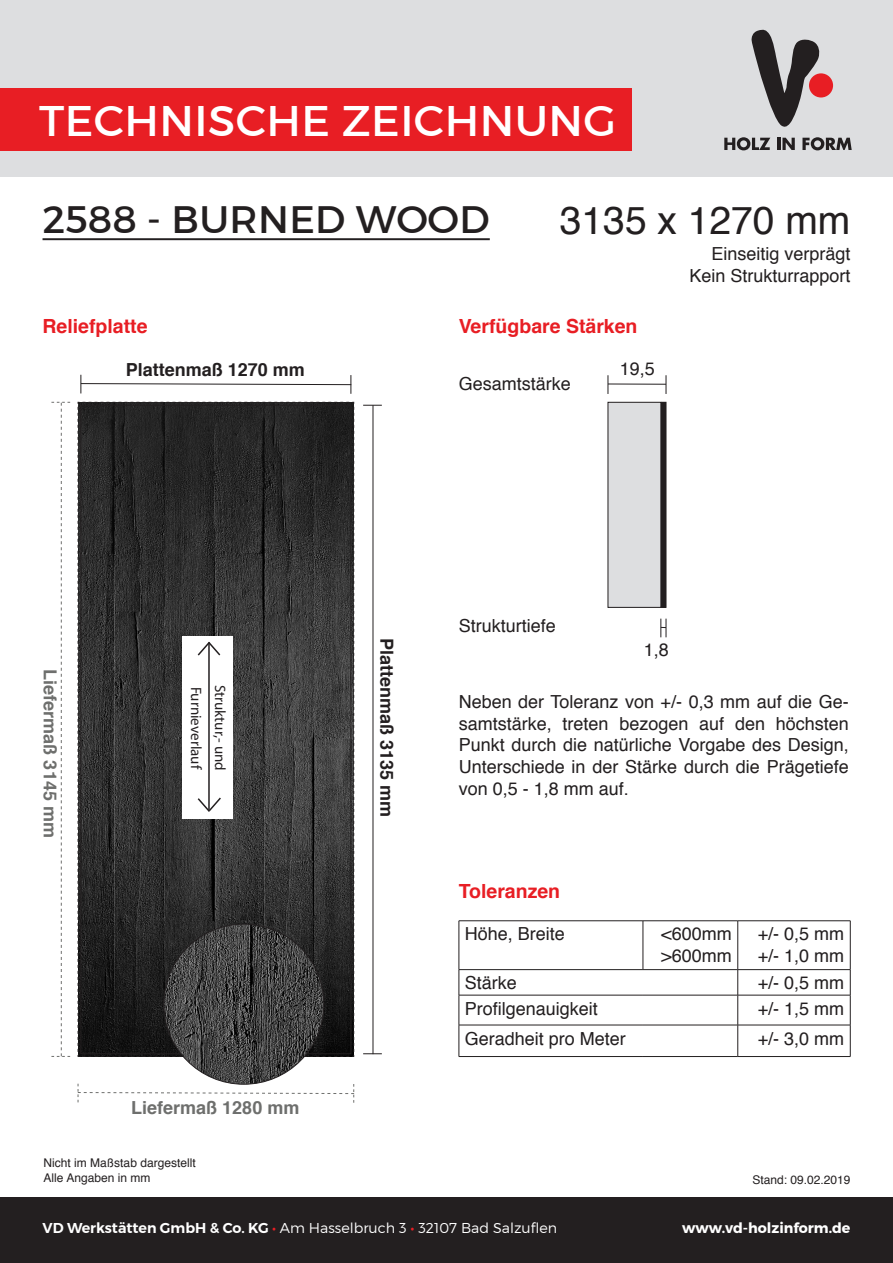
<style>
.page{position:relative;width:893px;height:1263px;background:#fff}
.page>*{position:absolute;margin:0;border:0;box-sizing:border-box;transform-origin:0 0}
.t1{font:43.65px "Montserrat";letter-spacing:.01em;color:#fff}
.t2{font:39px "Montserrat";letter-spacing:.01em;color:#231f20}
.t3{font:39px "Helvetica";color:#231f20}
.t4{font:700 19.5px "Helvetica";color:#e81e24}
.t5{font:18px/21.6px "Helvetica";color:#231f20}
.t6{font:700 18px "Helvetica";color:#231f20}
.t7{font:700 18px "Helvetica";color:#6e6f6d}
.t8{font:15px "Myriad Pro";color:#231f20}
.t9{font:300 14.25px "Montserrat";color:#fff}
.t10{font:700 14.25px "Montserrat";color:#fff}
.t11{font:12px/14.4px "Helvetica";color:#231f20}
.s1{font-weight:600}
.s2{font-weight:400;color:#e81e24}
</style>
<div class="page">
<div style="left:0;top:0;width:893px;height:176px;background:#dddee0"></div>
<div style="left:809px;top:73px;width:24px;height:24px;background:#e81e24;border-radius:50%"></div>
<svg style="left:751px;top:29px;width:69px;height:98px"></svg>
<svg style="left:724px;top:137px;width:46px;height:13px"></svg>
<svg style="left:777px;top:138px;width:18px;height:12px"></svg>
<svg style="left:802px;top:137px;width:50px;height:13px"></svg>
<div style="left:0;top:88px;width:631px;height:63px;background:#e81e24"></div>
<div style="left:0;top:1198px;width:893px;height:65px;background:#231f20"></div>
<hr style="left:373px;top:405px;width:1px;height:649px;background:#231f20">
<svg style="left:363px;top:405px;width:19px;height:1px"></svg>
<svg style="left:363px;top:1053px;width:19px;height:1px"></svg>
<svg style="left:51px;top:402px;width:19px;height:655px"></svg>
<hr style="left:608px;top:384px;width:58px;height:1px;background:#231f20">
<svg style="left:666px;top:375px;width:1px;height:19px"></svg>
<svg style="left:660px;top:619px;width:7px;height:18px"></svg>
<svg style="left:608px;top:375px;width:1px;height:19px"></svg>
<svg style="left:80px;top:375px;width:272px;height:19px"></svg>
<svg style="left:77px;top:1084px;width:278px;height:19px"></svg>
<div style="left:608px;top:402px;width:53px;height:205px;background:#dddee0"></div>
<hr style="left:662px;top:402px;width:4px;height:205px;background:#231f20">
<div style="left:661px;top:402px;width:5px;height:206px;border:1px solid #231f20"></div>
<img style="left:164px;top:924px;width:160px;height:160px;border-radius:80px">
<svg style="left:78px;top:402px;width:276px;height:655px;background:#3c3c3c"></svg>
<svg style="left:460px;top:921px;width:390px;height:135px"></svg>
<hr style="left:459px;top:920px;width:184px;height:1px;background:#231f20">
<hr style="left:459px;top:921px;width:1px;height:48px;background:#231f20">
<hr style="left:643px;top:920px;width:95px;height:1px;background:#231f20">
<hr style="left:643px;top:921px;width:1px;height:48px;background:#231f20">
<hr style="left:738px;top:920px;width:112px;height:1px;background:#231f20">
<hr style="left:737px;top:921px;width:1px;height:48px;background:#231f20">
<hr style="left:850px;top:921px;width:1px;height:48px;background:#231f20">
<hr style="left:459px;top:969px;width:184px;height:1px;background:#231f20">
<svg style="left:459px;top:970px;width:1px;height:25px"></svg>
<hr style="left:643px;top:969px;width:95px;height:1px;background:#231f20">
<hr style="left:738px;top:969px;width:112px;height:1px;background:#231f20">
<svg style="left:737px;top:970px;width:1px;height:25px"></svg>
<svg style="left:850px;top:970px;width:1px;height:25px"></svg>
<hr style="left:459px;top:995px;width:184px;height:1px;background:#231f20">
<hr style="left:459px;top:995px;width:1px;height:30px;background:#231f20">
<hr style="left:643px;top:995px;width:95px;height:1px;background:#231f20">
<hr style="left:738px;top:995px;width:112px;height:1px;background:#231f20">
<hr style="left:737px;top:995px;width:1px;height:30px;background:#231f20">
<hr style="left:850px;top:995px;width:1px;height:30px;background:#231f20">
<hr style="left:459px;top:1025px;width:184px;height:1px;background:#231f20">
<hr style="left:459px;top:1025px;width:1px;height:31px;background:#231f20">
<hr style="left:643px;top:1025px;width:95px;height:1px;background:#231f20">
<hr style="left:738px;top:1025px;width:112px;height:1px;background:#231f20">
<hr style="left:737px;top:1025px;width:1px;height:31px;background:#231f20">
<hr style="left:850px;top:1025px;width:1px;height:31px;background:#231f20">
<hr style="left:459px;top:1056px;width:184px;height:1px;background:#231f20">
<hr style="left:643px;top:1056px;width:95px;height:1px;background:#231f20">
<hr style="left:738px;top:1056px;width:112px;height:1px;background:#231f20">
<hr style="left:43px;top:238px;width:447px;height:2px;background:#231f20">
<h1 class="t1" style="left:39px;top:94px;width:579px">TECHNISCHE ZEICHNUNG</h1>
<h2 class="t2" style="left:43px;top:196px;width:449px">2588 - BURNED WOOD</h2>
<h2 class="t3" style="left:560px;top:190px;width:292px">3135 x 1270 mm</h2>
<p class="t5" style="left:689px;top:244px;width:163px;text-align:right">Einseitig verprägt<br>Kein Strukturrapport</p>
<p class="t4" style="left:43px;top:311px;width:107px">Reliefplatte</p>
<p class="t4" style="left:459px;top:311px;width:180px">Verfügbare Stärken</p>
<p class="t6" style="left:126px;top:355px;width:181px">Plattenmaß 1270 mm</p>
<p class="t5" style="left:459px;top:373px;width:114px">Gesamtstärke</p>
<p class="t5" style="left:620px;top:358px;width:37px">19,5</p>
<p class="t7" style="left:65px;top:669px;width:170px;rotate:90deg">Liefermaß 3145 mm</p>
<p class="t8" style="left:205px;top:687px;width:84px;rotate:90deg">Furnieverlauf</p>
<p class="t8" style="left:229px;top:685px;width:87px;rotate:90deg">Struktur,- und</p>
<p class="t7" style="left:131px;top:1093px;width:170px">Liefermaß 1280 mm</p>
<p class="t11" style="left:44px;top:1156px;width:154px">Nicht im Maßstab dargestellt<br>Alle Angaben in mm</p>
<p class="t6" style="left:401px;top:638px;width:181px;rotate:90deg">Plattenmaß 3135 mm</p>
<p class="t5" style="left:459px;top:616px;width:99px">Strukturtiefe</p>
<p class="t5" style="left:644px;top:639px;width:27px">1,8</p>
<p class="t5" style="left:459px;top:692px;width:392px;text-align:justify">Neben der Toleranz von +/- 0,3 mm auf die Ge&shy;samtstärke, treten bezogen auf den höchsten Punkt durch die natürliche Vorgabe des Design, Unterschiede in der Stärke durch die Prägetiefe von 0,5 - 1,8 mm auf.</p>
<p class="t4" style="left:459px;top:875px;width:103px">Toleranzen</p>
<p class="t5" style="left:465px;top:924px;width:102px">Höhe, Breite</p>
<p class="t5" style="left:661px;top:924px;width:72px">&lt;600mm &gt;600mm</p>
<p class="t5" style="left:758px;top:924px;width:88px">+/- 0,5 mm +/- 1,0 mm</p>
<p class="t5" style="left:465px;top:972px;width:54px">Stärke</p>
<p class="t5" style="left:758px;top:972px;width:88px">+/- 0,5 mm</p>
<p class="t5" style="left:465px;top:998px;width:135px">Profilgenauigkeit</p>
<p class="t5" style="left:758px;top:998px;width:88px">+/- 1,5 mm</p>
<p class="t5" style="left:465px;top:1028px;width:163px">Geradheit pro Meter</p>
<p class="t5" style="left:758px;top:1028px;width:88px">+/- 3,0 mm</p>
<p class="t11" style="left:752px;top:1173px;width:100px">Stand: 09.02.2019</p>
<p class="t9" style="left:43px;top:1219px;width:516px"><span class="s1">VD Werkstätten GmbH &amp; Co. KG</span> <span class="s2">•</span> Am Hasselbruch 3 <span class="s2">•</span> 32107 Bad Salzuflen</p>
<p class="t10" style="left:682px;top:1219px;width:170px">www.vd-holzinform.de</p>
</div>
